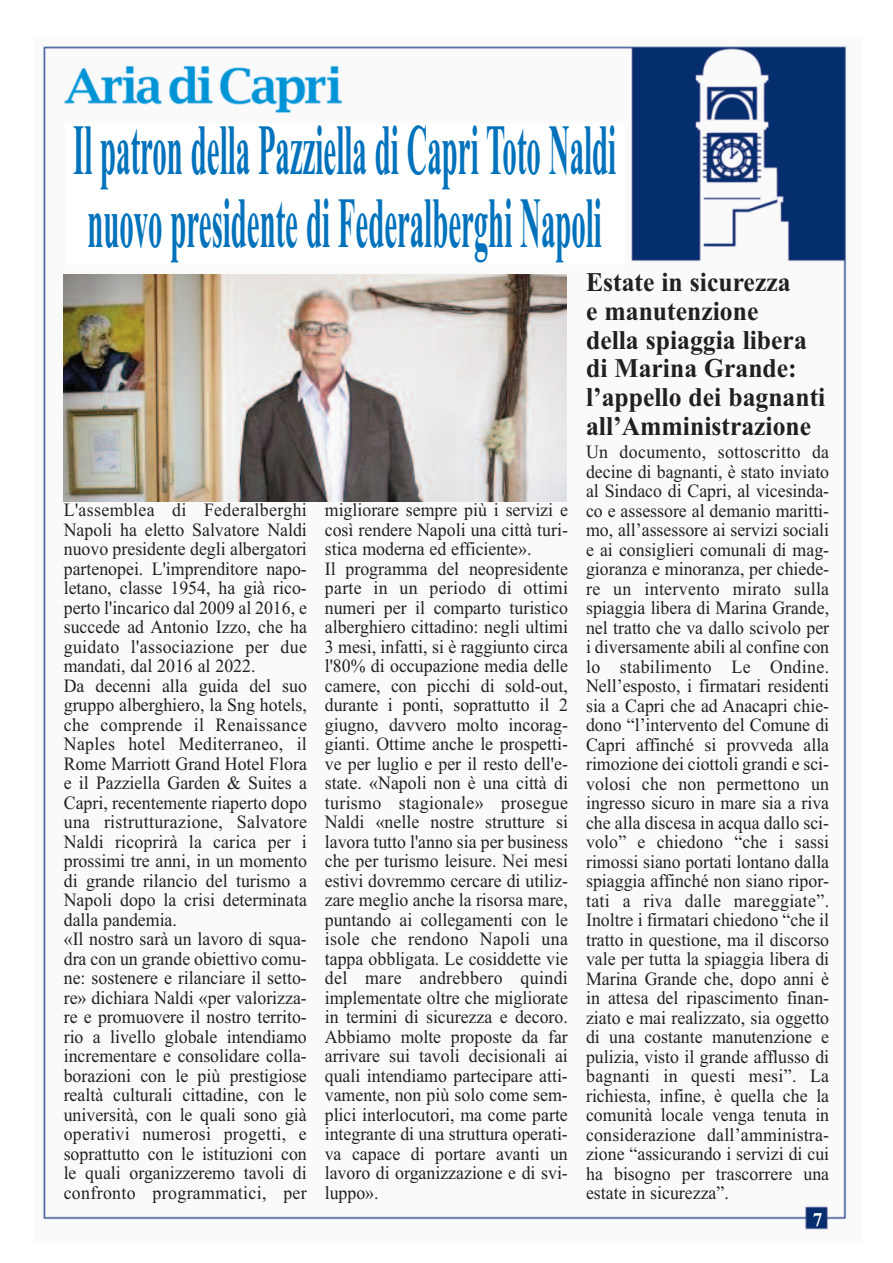
<style>
.page{position:relative;width:893px;height:1263px;background:#fff}
.page>*{position:absolute;margin:0;border:0;box-sizing:border-box;transform-origin:0 0}
.t1{font:700 72px/73.5px "Times";color:#0072bc;scale:.4 1}
.t2{font:700 27px/28.8px "Times";color:#231f20;scale:.95 1}
.t3{font:700 19.5px "Times";color:#fff}
.t4{font:18.75px/19.5px "Times";color:#231f20;scale:.95 1}
</style>
<div class="page">
<img style="left:43px;top:46px;width:805px;height:1184px">
<div style="left:65px;top:124px;width:559px;height:141px;background:#fff"></div>
<img style="left:64px;top:274px;width:503px;height:228px">
<h1 class="t1" style="left:73px;top:112px;width:1359px">Il patron de la Pazzie la di Capri Toto Naldi nuovo presidente di Federalberghi Napoli</h1>
<p class="t4" style="left:64px;top:500px;width:258px">L'assemblea di Federalberghi<br>Napoli ha eletto Salvatore Naldi nuovo presidente degli albergatori partenopei. L'imprenditore napo&shy;letano, classe 1954, ha già rico&shy;perto l'incarico dal 2009 al 2016, e succede ad Antonio Izzo, che ha guidato l'associazione per due mandati, dal 2016 al 2022.<br>Da decenni alla guida del suo gruppo alberghiero, la Sng hotels, che comprende il Renaissance<br>Naples hotel Mediterraneo, il<br>Rome Marriott Grand Hotel Flora e il Pazziella Garden &amp; Suites a<br>Capri, recentemente riaperto dopo una ristrutturazione, Salvatore<br>Naldi ricoprirà la carica per i prossimi tre anni, in un momento di grande rilancio del turismo a<br>Napoli dopo la crisi determinata dalla pandemia.<br>«Il nostro sarà un lavoro di squa&shy;dra con un grande obiettivo comu&shy;ne: sostenere e rilanciare il setto&shy;re» dichiara Naldi «per valorizza&shy;re e promuovere il nostro territo&shy;rio a livello globale intendiamo incrementare e consolidare colla&shy;borazioni con le più prestigiose realtà culturali cittadine, con le università, con le quali sono già operativi numerosi progetti, e soprattutto con le istituzioni con le quali organizzeremo tavoli di confronto programmatici, per</p>
<p class="t4" style="left:325px;top:500px;width:258px">migliorare sempre più i servizi e così rendere Napoli una città turi&shy;stica moderna ed efficiente».<br>Il programma del neopresidente parte in un periodo di ottimi numeri per il comparto turistico alberghiero cittadino: negli ultimi<br>3 mesi, infatti, si è raggiunto circa l'80% di occupazione media delle camere, con picchi di sold-out, durante i ponti, soprattutto il 2 giugno, davvero molto incorag&shy;gianti. Ottime anche le prospetti&shy;ve per luglio e per il resto dell'e&shy;state. «Napoli non è una città di turismo stagionale» prosegue<br>Naldi «nelle nostre strutture si lavora tutto l'anno sia per business che per turismo leisure. Nei mesi estivi dovremmo cercare di utiliz&shy;zare meglio anche la risorsa mare, puntando ai collegamenti con le isole che rendono Napoli una tappa obbligata. Le cosiddette vie del mare andrebbero quindi implementate oltre che migliorate in termini di sicurezza e decoro.<br>Abbiamo molte proposte da far arrivare sui tavoli decisionali ai quali intendiamo partecipare atti&shy;vamente, non più solo come sem&shy;plici interlocutori, ma come parte integrante di una struttura operati&shy;va capace di portare avanti un lavoro di organizzazione e di svi&shy;luppo».</p>
<h2 class="t2" style="left:586px;top:267px;width:253px">Estate in sicurezza<br>e manutenzione<br>della spiaggia libera di Marina Grande: l’appello dei bagnanti all’Amministrazione</h2>
<p class="t4" style="left:586px;top:442px;width:257px;text-align:justify">Un documento, sottoscritto da decine di bagnanti, è stato inviato al Sindaco di Capri, al vicesinda&shy;co e assessore al demanio maritti&shy;mo, all’assessore ai servizi sociali e ai consiglieri comunali di mag&shy;gioranza e minoranza, per chiede&shy;re un intervento mirato sulla spiaggia libera di Marina Grande, nel tratto che va dallo scivolo per i diversamente abili al confine con lo stabilimento Le Ondine.<br>Nell’esposto, i firmatari residenti sia a Capri che ad Anacapri chie&shy;dono “l’intervento del Comune di Capri affinché si provveda alla rimozione dei ciottoli grandi e sci&shy;volosi che non permettono un ingresso sicuro in mare sia a riva che alla discesa in acqua dallo sci&shy;volo” e chiedono “che i sassi rimossi siano portati lontano dalla spiaggia affinché non siano ripor&shy;tati a riva dalle mareggiate”.<br>Inoltre i firmatari chiedono “che il tratto in questione, ma il discorso vale per tutta la spiaggia libera di Marina Grande che, dopo anni è in attesa del ripascimento finan&shy;ziato e mai realizzato, sia oggetto di una costante manutenzione e pulizia, visto il grande afflusso di bagnanti in questi mesi”. La richiesta, infine, è quella che la comunità locale venga tenuta in considerazione dall’amministra&shy;zione “assicurando i servizi di cui ha bisogno per trascorrere una estate in sicurezza”.</p>
<p class="t3" style="left:813px;top:1207px;width:11px">7</p>
</div>
